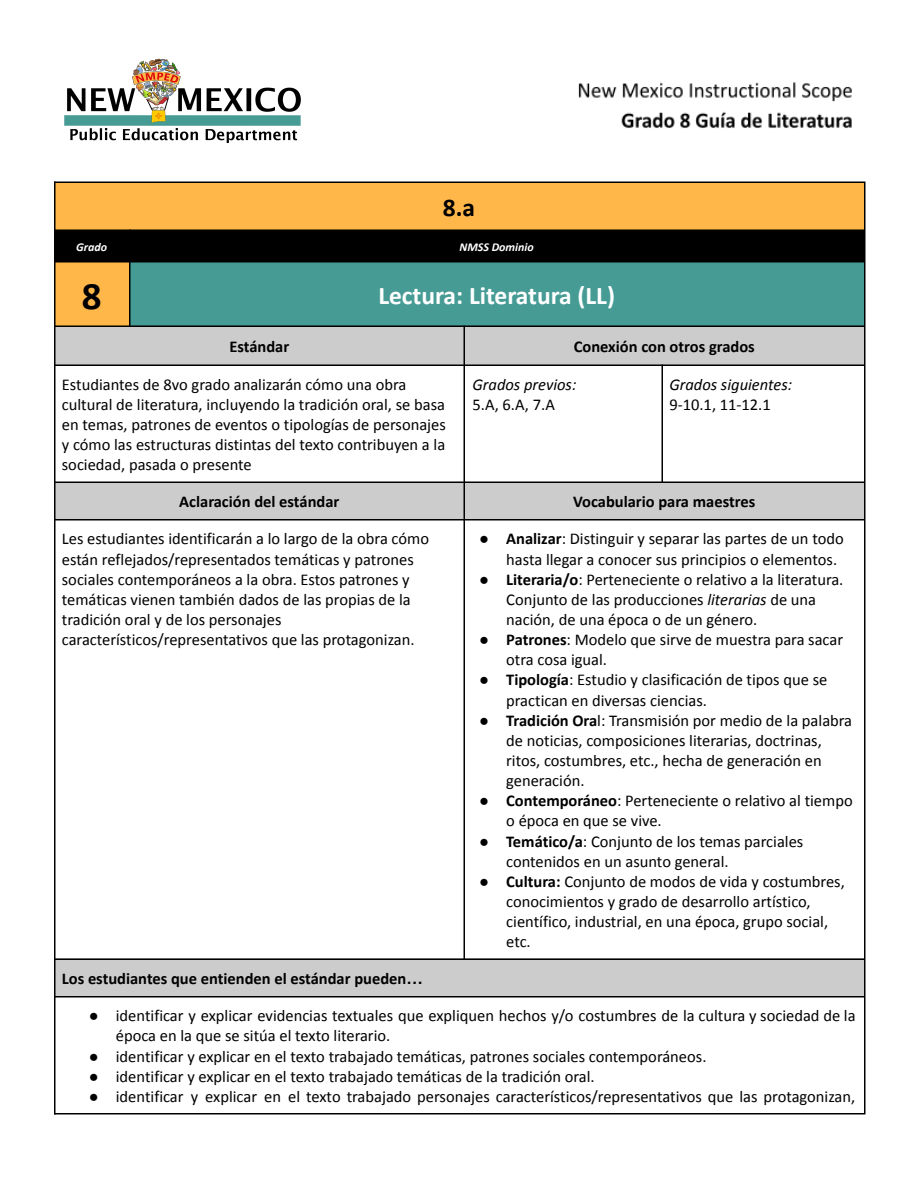
<style>
.page{position:relative;width:918px;height:1188px;background:#fff}
.page>*{position:absolute;margin:0;border:0;box-sizing:border-box;transform-origin:0 0}
.t1{font:700 39px "Calibri";color:#000}
.t2{font:700 25.5px "Calibri";color:#fff}
.t3{font:700 25.5px "Calibri";color:#000}
.t4{font:16.5px/20.1px "Calibri";color:#000}
.t5{font:700 16.5px "Calibri";color:#000}
.t6{font:italic 16.5px "Calibri";color:#000}
.t7{font:italic 700 12px "Calibri";color:#fff}
.s1{font-family:"Arial"}
.s2{font-weight:700}
.s3{font-style:italic}
</style>
<div class="page">
<div style="left:54px;top:183px;width:810px;height:48px;background:#ffb749"></div>
<div style="left:54px;top:231px;width:75px;height:31px;background:#000"></div>
<div style="left:129px;top:231px;width:735px;height:31px;background:#000"></div>
<div style="left:54px;top:262px;width:75px;height:65px;background:#ffb749"></div>
<div style="left:129px;top:262px;width:735px;height:65px;background:#469c95"></div>
<div style="left:54px;top:327px;width:411px;height:38px;background:#ccc"></div>
<div style="left:465px;top:327px;width:399px;height:38px;background:#ccc"></div>
<div style="left:54px;top:483px;width:411px;height:36px;background:#ccc"></div>
<div style="left:465px;top:483px;width:399px;height:36px;background:#ccc"></div>
<div style="left:54px;top:959px;width:810px;height:37px;background:#ccc"></div>
<hr style="left:54px;top:182px;width:2px;height:933px;background:#000">
<hr style="left:129px;top:230px;width:2px;height:97px;background:#000">
<hr style="left:463px;top:326px;width:2px;height:634px;background:#000">
<hr style="left:662px;top:365px;width:1px;height:118px;background:#000">
<hr style="left:864px;top:182px;width:2px;height:933px;background:#000">
<hr style="left:54px;top:182px;width:810px;height:1px;background:#000">
<hr style="left:54px;top:230px;width:810px;height:1px;background:#000">
<hr style="left:54px;top:261px;width:810px;height:2px;background:#000">
<hr style="left:54px;top:326px;width:810px;height:1px;background:#000">
<hr style="left:54px;top:365px;width:810px;height:1px;background:#000">
<hr style="left:54px;top:482px;width:810px;height:1px;background:#000">
<hr style="left:54px;top:519px;width:810px;height:2px;background:#000">
<hr style="left:54px;top:959px;width:810px;height:1px;background:#000">
<hr style="left:54px;top:996px;width:810px;height:2px;background:#000">
<hr style="left:54px;top:1113px;width:810px;height:2px;background:#000">
<img style="left:64px;top:58px;width:237px;height:85px">
<img style="left:578px;top:82px;width:274px;height:46px">
<h2 class="t3" style="left:443px;top:197px;width:34px">8.a</h2>
<p class="t7" style="left:76px;top:242px;width:32px">Grado</p>
<p class="t7" style="left:460px;top:242px;width:76px">NMSS Dominio</p>
<h1 class="t1" style="left:82px;top:280px;width:21px">8</h1>
<h2 class="t2" style="left:378px;top:285px;width:238px">Lectura: Literatura (LL)</h2>
<p class="t5" style="left:229px;top:340px;width:61px">Estándar</p>
<p class="t5" style="left:574px;top:340px;width:182px">Conexión con otros grados</p>
<p class="t4" style="left:62px;top:376px;width:386px">Estudiantes de 8vo grado analizarán cómo una obra cultural de literatura, incluyendo la tradición oral, se basa en temas, patrones de eventos o tipologías de personajes y cómo las estructuras distintas del texto contribuyen a la sociedad, pasada o presente</p>
<p class="t6" style="left:472px;top:377px;width:105px">Grados previos:</p>
<p class="t6" style="left:669px;top:377px;width:124px">Grados siguientes:</p>
<p class="t4" style="left:669px;top:396px;width:103px">9-10.1, 11-12.1</p>
<p class="t4" style="left:472px;top:396px;width:84px">5.A, 6.A, 7.A</p>
<p class="t5" style="left:179px;top:495px;width:162px">Aclaración del estándar</p>
<p class="t5" style="left:573px;top:495px;width:184px">Vocabulario para maestres</p>
<p class="t4" style="left:62px;top:530px;width:369px">Les estudiantes identificarán a lo largo de la obra cómo están reflejados/representados temáticas y patrones sociales contemporáneos a la obra. Estos patrones y temáticas vienen también dados de las propias de la tradición oral y de los personajes característicos/representativos que las protagonizan.</p>
<p class="t4" style="left:506px;top:530px;width:339px;text-indent:-27px"><span class="s1">●</span> <span class="s2">Analizar</span>: Distinguir y separar las partes de un todo hasta llegar a conocer sus principios o elementos.</p>
<p class="t4" style="left:506px;top:570px;width:339px;text-indent:-27px"><span class="s1">●</span> <span class="s2">Literaria/o</span>: Perteneciente o relativo a la literatura.<br>Conjunto de las producciones <span class="s3">literarias</span> de una nación, de una época o de un género.</p>
<p class="t4" style="left:506px;top:631px;width:338px;text-indent:-27px"><span class="s1">●</span> <span class="s2">Patrones</span>: Modelo que sirve de muestra para sacar otra cosa igual.</p>
<p class="t4" style="left:506px;top:671px;width:323px;text-indent:-27px"><span class="s1">●</span> <span class="s2">Tipología</span>: Estudio y clasificación de tipos que se practican en diversas ciencias.</p>
<p class="t4" style="left:506px;top:711px;width:347px;text-indent:-27px"><span class="s1">●</span> <span class="s2">Tradición Ora</span>l: Transmisión por medio de la palabra de noticias, composiciones literarias, doctrinas, ritos, costumbres, etc., hecha de generación en generación.</p>
<p class="t4" style="left:506px;top:792px;width:348px;text-indent:-27px"><span class="s1">●</span> <span class="s2">Contemporáneo</span>: Perteneciente o relativo al tiempo o época en que se vive.</p>
<p class="t4" style="left:506px;top:832px;width:299px;text-indent:-27px"><span class="s1">●</span> <span class="s2">Temático/a</span>: Conjunto de los temas parciales contenidos en un asunto general.</p>
<p class="t4" style="left:506px;top:873px;width:340px;text-indent:-27px"><span class="s1">●</span> <span class="s2">Cultura:</span> Conjunto de modos de vida y costumbres, conocimientos y grado de desarrollo artístico, científico, industrial, en una época, grupo social, etc.</p>
<p class="t5" style="left:62px;top:972px;width:362px">Los estudiantes que entienden el estándar pueden<span class="s1">…</span></p>
<p class="t4" style="left:116px;top:1007px;width:741px;text-indent:-27px"><span class="s1">●</span> identificar y explicar evidencias textuales que expliquen hechos y/o costumbres de la cultura y sociedad de la época en la que se sitúa el texto literario.</p>
<p class="t4" style="left:89px;top:1047px;width:619px"><span class="s1">●</span> identificar y explicar en el texto trabajado temáticas, patrones sociales contemporáneos.</p>
<p class="t4" style="left:89px;top:1067px;width:507px"><span class="s1">●</span> identificar y explicar en el texto trabajado temáticas de la tradición oral.</p>
<p class="t4" style="left:89px;top:1088px;width:768px"><span class="s1">●</span> identificar y explicar en el texto trabajado personajes característicos/representativos que las protagonizan,</p>
</div>
